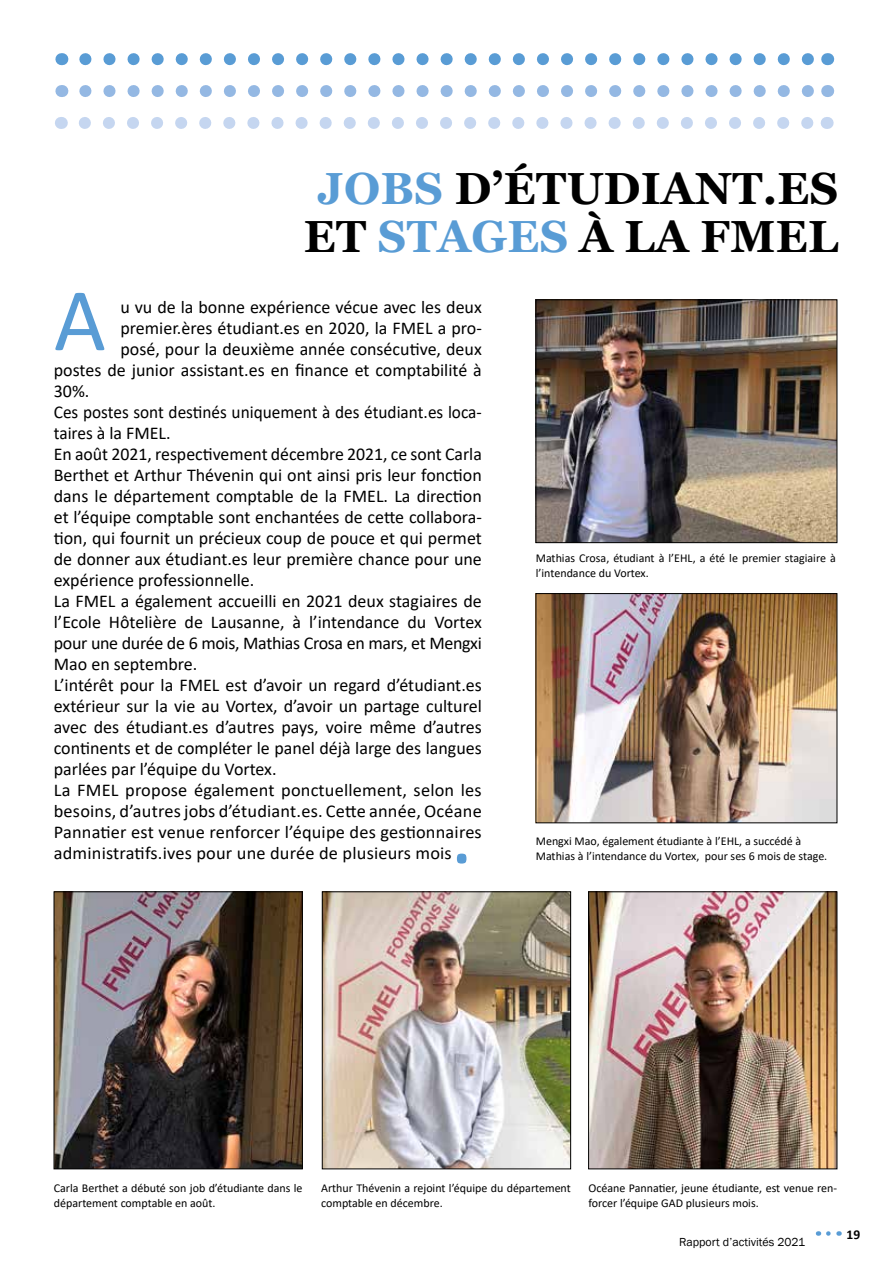
<style>
.page{position:relative;width:893px;height:1263px;background:#fff}
.page>*{position:absolute;margin:0;border:0;box-sizing:border-box;transform-origin:0 0}
.t1{font:90px "Calibri";color:#599cd5}
.t2{font:700 66px "Calibri";color:#599cd5}
.t3{font:700 45px/48px "Georgia";letter-spacing:.01em;color:#000;text-align:center}
.t4{font:18px "Calibri";color:#000}
.t5{font:18px "Calibri";color:#000;scale:.96 1}
.t6{font:18px "Calibri";letter-spacing:-.02em;color:#000}
.t7{font:700 13.5px "Calibri";color:#000}
.t8{font:12px/15px "Calibri";color:#000}
.t9{font:12px "Franklin Gothic";color:#000}
.s1{color:#599cd5}
</style>
<div class="page">
<img style="left:56px;top:893px;width:245px;height:274px">
<div style="left:54px;top:891px;width:249px;height:278px;border:1px solid #000"></div>
<img style="left:324px;top:893px;width:245px;height:274px">
<div style="left:322px;top:891px;width:249px;height:278px;border:1px solid #000"></div>
<img style="left:538px;top:302px;width:297px;height:239px">
<div style="left:536px;top:300px;width:301px;height:243px;border:1px solid #000"></div>
<img style="left:538px;top:595px;width:297px;height:226px">
<div style="left:536px;top:593px;width:301px;height:230px;border:1px solid #000"></div>
<img style="left:590px;top:893px;width:245px;height:274px">
<div style="left:588px;top:891px;width:249px;height:278px;border:1px solid #000"></div>
<svg style="left:85px;top:53px;width:729px;height:12px"></svg>
<svg style="left:61px;top:53px;width:1px;height:12px"></svg>
<svg style="left:827px;top:53px;width:1px;height:12px"></svg>
<svg style="left:85px;top:85px;width:729px;height:12px"></svg>
<svg style="left:61px;top:85px;width:1px;height:12px"></svg>
<svg style="left:827px;top:85px;width:1px;height:12px"></svg>
<svg style="left:85px;top:117px;width:729px;height:12px"></svg>
<svg style="left:61px;top:117px;width:1px;height:12px"></svg>
<svg style="left:827px;top:117px;width:1px;height:12px"></svg>
<svg style="left:828px;top:1231px;width:11px;height:5px"></svg>
<h3 class="t3" style="left:304px;top:165px;width:536px"><span class="s1">JOBS</span> D’ÉTUDIANT.ES<br>ET <span class="s1">STAGES</span> À LA FMEL</h3>
<h1 class="t1" style="left:54px;top:258px;width:54px">A</h1>
<p class="t4" style="left:120px;top:295px;width:363px">u vu de la bonne expérience vécue avec les deux</p>
<p class="t4" style="left:120px;top:316px;width:363px">premier.ères étudiant.es en 2020, la FMEL a pro-</p>
<p class="t4" style="left:120px;top:337px;width:363px">posé, pour la deuxième année consécutive, deux</p>
<p class="t4" style="left:54px;top:358px;width:430px">postes de junior assistant.es en finance et comptabilité à</p>
<p class="t4" style="left:54px;top:379px;width:37px">30%.</p>
<p class="t5" style="left:54px;top:400px;width:447px">Ces postes sont destinés uniquement à des étudiant.es loca-</p>
<p class="t5" style="left:54px;top:421px;width:123px">taires à la FMEL.</p>
<p class="t4" style="left:54px;top:442px;width:430px">En août 2021, respectivement décembre 2021, ce sont Carla</p>
<p class="t4" style="left:54px;top:463px;width:430px">Berthet et Arthur Thévenin qui ont ainsi pris leur fonction</p>
<p class="t4" style="left:54px;top:484px;width:430px">dans le département comptable de la FMEL. La direction</p>
<p class="t4" style="left:54px;top:505px;width:430px">et l’équipe comptable sont enchantées de cette collabora-</p>
<p class="t4" style="left:54px;top:526px;width:430px">tion, qui fournit un précieux coup de pouce et qui permet</p>
<p class="t4" style="left:54px;top:547px;width:430px">de donner aux étudiant.es leur première chance pour une</p>
<p class="t4" style="left:54px;top:568px;width:202px">expérience professionnelle.</p>
<p class="t4" style="left:54px;top:589px;width:430px">La FMEL a également accueilli en 2021 deux stagiaires de</p>
<p class="t4" style="left:54px;top:610px;width:430px">l’Ecole Hôtelière de Lausanne, à l’intendance du Vortex</p>
<p class="t6" style="left:54px;top:631px;width:429px">pour une durée de 6 mois, Mathias Crosa en mars, et Mengxi</p>
<p class="t4" style="left:54px;top:652px;width:145px">Mao en septembre.</p>
<p class="t4" style="left:54px;top:673px;width:430px">L’intérêt pour la FMEL est d’avoir un regard d’étudiant.es</p>
<p class="t4" style="left:54px;top:694px;width:430px">extérieur sur la vie au Vortex, d’avoir un partage culturel</p>
<p class="t4" style="left:54px;top:715px;width:430px">avec des étudiant.es d’autres pays, voire même d’autres</p>
<p class="t4" style="left:54px;top:736px;width:430px">continents et de compléter le panel déjà large des langues</p>
<p class="t4" style="left:54px;top:757px;width:224px">parlées par l’équipe du Vortex.</p>
<p class="t4" style="left:54px;top:778px;width:429px">La FMEL propose également ponctuellement, selon les</p>
<p class="t4" style="left:54px;top:799px;width:429px">besoins, d’autres jobs d’étudiant.es. Cette année, Océane</p>
<p class="t4" style="left:54px;top:820px;width:429px">Pannatier est venue renforcer l’équipe des gestionnaires</p>
<p class="t4" style="left:54px;top:841px;width:399px">administratifs.ives pour une durée de plusieurs mois</p>
<p class="t8" style="left:536px;top:551px;width:301px">Mathias Crosa, étudiant à l’EHL, a été le premier stagiaire à l’intendance du Vortex.</p>
<p class="t8" style="left:536px;top:833px;width:267px">Mengxi Mao, également étudiante à l’EHL, a succédé à</p>
<h2 class="t2" style="left:453px;top:794px;width:19px">.</h2>
<p class="t8" style="left:536px;top:848px;width:293px">Mathias à l’intendance du Vortex, pour ses 6 mois de stage.</p>
<p class="t8" style="left:54px;top:1180px;width:250px">Carla Berthet a débuté son job d’étudiante dans le département comptable en août.</p>
<p class="t8" style="left:321px;top:1180px;width:251px">Arthur Thévenin a rejoint l’équipe du département comptable en décembre.</p>
<p class="t8" style="left:588px;top:1180px;width:250px">Océane Pannatier, jeune étudiante, est venue ren&shy;forcer l’équipe GAD plusieurs mois.</p>
<p class="t9" style="left:679px;top:1234px;width:128px">Rapport d’activités 2021</p>
<p class="t7" style="left:846px;top:1225px;width:15px">19</p>
</div>
